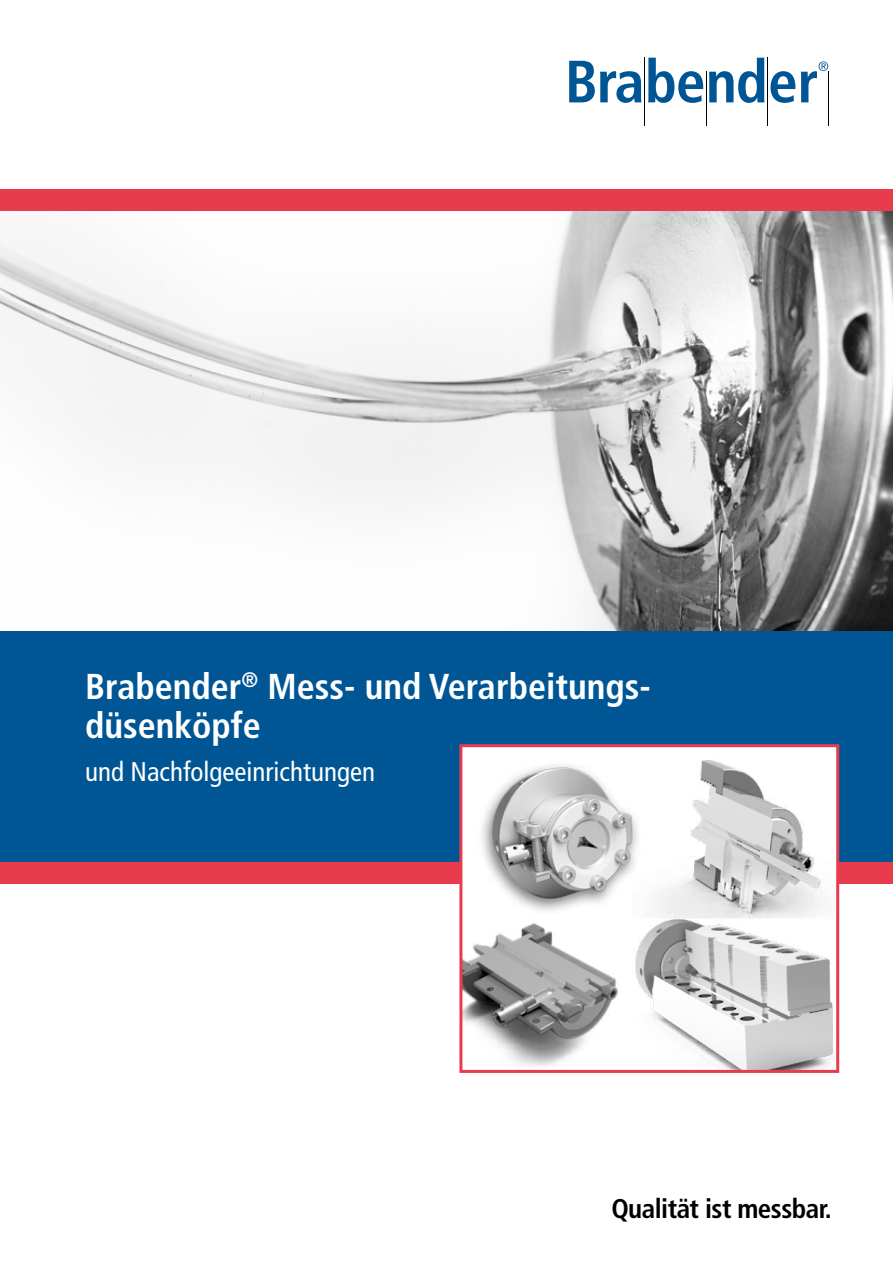
<style>
.page{position:relative;width:893px;height:1263px;background:#fff}
.page>*{position:absolute;margin:0;border:0;box-sizing:border-box;transform-origin:0 0}
.t1{font:700 condensed 36px/39px "Frutiger LT Std";color:#fff}
.t2{font:condensed 27px "Frutiger LT Std";color:#fff}
.t3{font:700 condensed 27px "Frutiger LT Std";letter-spacing:-.02em;color:#000}
</style>
<div class="page">
<img style="left:0;top:211px;width:893px;height:420px">
<div style="left:0;top:631px;width:893px;height:253px;background:#005694"></div>
<svg style="left:569px;top:61px;width:72px;height:42px"></svg>
<svg style="left:648px;top:58px;width:55px;height:45px"></svg>
<svg style="left:709px;top:58px;width:55px;height:45px"></svg>
<svg style="left:770px;top:71px;width:25px;height:32px"></svg>
<svg style="left:801px;top:61px;width:27px;height:41px"></svg>
<hr style="left:644px;top:58px;width:1px;height:68px;background:#000">
<hr style="left:767px;top:58px;width:1px;height:68px;background:#000">
<hr style="left:706px;top:72px;width:1px;height:54px;background:#000">
<hr style="left:828px;top:72px;width:1px;height:54px;background:#000">
<div style="left:0;top:189px;width:893px;height:22px;background:#e83c4e"></div>
<div style="left:0;top:863px;width:893px;height:21px;background:#e83c4e"></div>
<img style="left:463px;top:748px;width:372px;height:321px">
<div style="left:459px;top:744px;width:380px;height:329px;border:3px solid #e83c4e"></div>
<p class="t1" style="left:85px;top:667px;width:567px">Brabender<sup>®</sup> Mess- und Verarbeitungs&shy;düsenköpfe</p>
<p class="t2" style="left:85px;top:756px;width:292px">und Nachfolgeeinrichtungen</p>
<p class="t3" style="left:611px;top:1193px;width:222px">Qualität ist messbar.</p>
</div>
